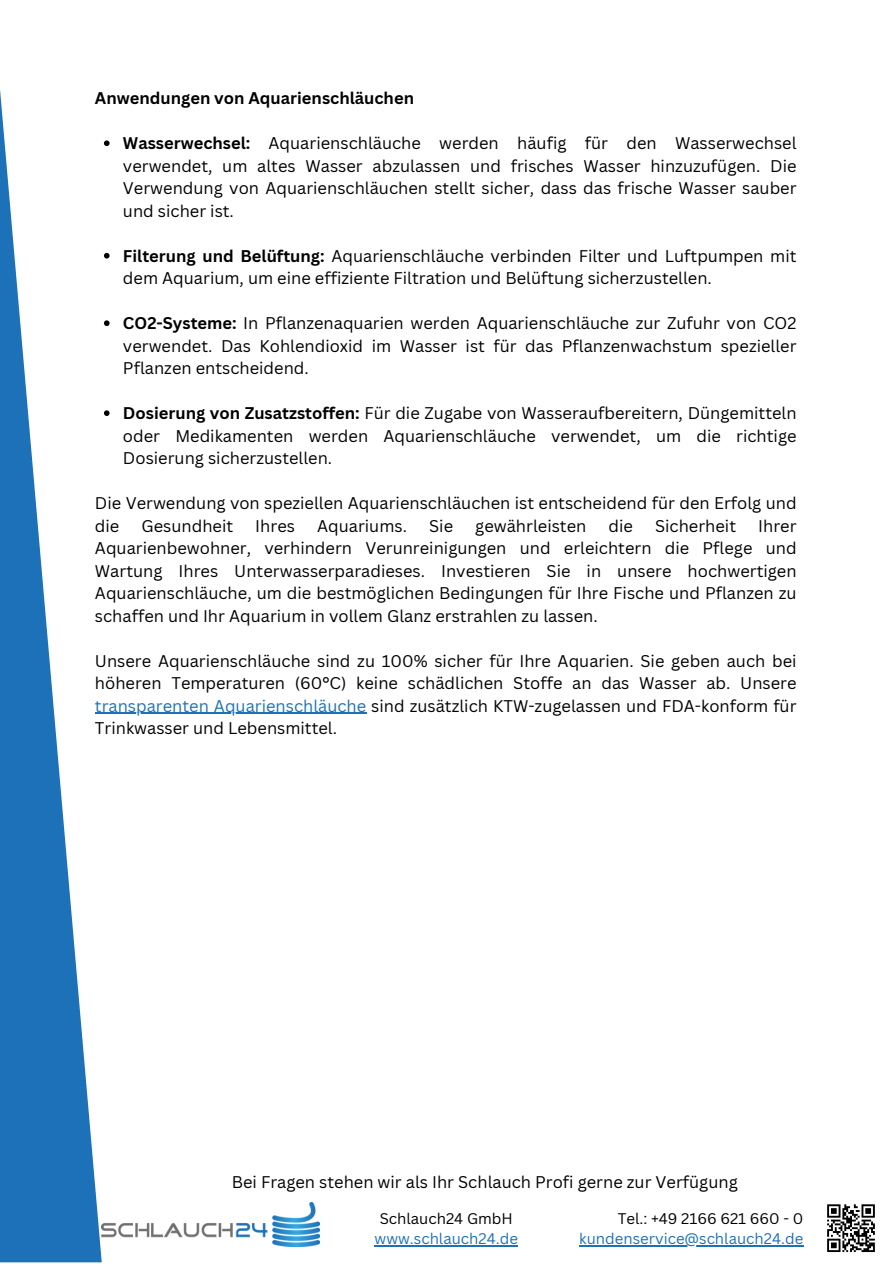
<style>
.page{position:relative;width:893px;height:1264px;background:#fff}
.page>*{position:absolute;margin:0;border:0;box-sizing:border-box;transform-origin:0 0}
.t1{font:16.5px/22.5px "Canva Sans";color:#000;text-align:justify}
.t2{font:700 16.5px "Canva Sans";color:#000}
.t3{font:15px "Canva Sans";color:#1d71b8}
.t4{font:15px "Canva Sans";color:#000}
.s1{font-weight:700}
.s2{color:#1d71b8}
</style>
<div class="page">
<img style="left:102px;top:1202px;width:218px;height:44px">
<svg style="left:0;top:90px;width:102px;height:1172px"></svg>
<hr style="left:579px;top:1244px;width:224px;height:2px;background:#1d71b8">
<hr style="left:374px;top:1244px;width:144px;height:2px;background:#1d71b8">
<svg style="left:827px;top:1204px;width:47px;height:47px"></svg>
<svg style="left:104px;top:140px;width:6px;height:6px"></svg>
<svg style="left:104px;top:253px;width:6px;height:5px"></svg>
<svg style="left:104px;top:320px;width:6px;height:6px"></svg>
<svg style="left:104px;top:410px;width:6px;height:6px"></svg>
<hr style="left:95px;top:713px;width:271px;height:1px;background:#1d71b8">
<p class="t2" style="left:95px;top:87px;width:320px">Anwendungen von Aquarienschläuchen</p>
<p class="t1" style="left:123px;top:132px;width:675px"><span class="s1">Wasserwechsel:</span> Aquarienschläuche werden häufig für den Wasserwechsel verwendet, um altes Wasser abzulassen und frisches Wasser hinzuzufügen. Die Verwendung von Aquarienschläuchen stellt sicher, dass das frische Wasser sauber und sicher ist.</p>
<p class="t1" style="left:123px;top:244px;width:675px"><span class="s1">Filterung und Belüftung:</span> Aquarienschläuche verbinden Filter und Luftpumpen mit dem Aquarium, um eine effiziente Filtration und Belüftung sicherzustellen.</p>
<p class="t1" style="left:123px;top:312px;width:675px"><span class="s1">CO2-Systeme:</span> In Pflanzenaquarien werden Aquarienschläuche zur Zufuhr von CO2 verwendet. Das Kohlendioxid im Wasser ist für das Pflanzenwachstum spezieller Pflanzen entscheidend.</p>
<p class="t1" style="left:123px;top:402px;width:675px"><span class="s1">Dosierung von Zusatzstoffen:</span> Für die Zugabe von Wasseraufbereitern, Düngemitteln oder Medikamenten werden Aquarienschläuche verwendet, um die richtige Dosierung sicherzustellen.</p>
<p class="t1" style="left:95px;top:491px;width:703px">Die Verwendung von speziellen Aquarienschläuchen ist entscheidend für den Erfolg und die</p>
<p class="t1" style="left:95px;top:514px;width:703px;text-indent:663px">Ihrer Aquarienbewohner, verhindern Verunreinigungen und erleichtern die Pflege und Wartung Ihres Unterwasserparadieses. Investieren Sie in unsere hochwertigen Aquarienschläuche, um die bestmöglichen Bedingungen für Ihre Fische und Pflanzen zu schaffen und Ihr Aquarium in vollem Glanz erstrahlen zu lassen.</p>
<p class="t1" style="left:95px;top:649px;width:703px">Unsere Aquarienschläuche sind zu 100% sicher für Ihre Aquarien. Sie geben auch bei höheren Temperaturen (60°C) keine schädlichen Stoffe an das Wasser ab. Unsere <span class="s2">transparenten Aquarienschläuche</span> sind zusätzlich KTW-zugelassen und FDA-konform für Trinkwasser und Lebensmittel.</p>
<p class="t1" style="left:141px;top:514px;width:93px">Gesundheit</p>
<p class="t1" style="left:255px;top:514px;width:41px">Ihres</p>
<p class="t1" style="left:317px;top:514px;width:91px">Aquariums.</p>
<p class="t1" style="left:429px;top:514px;width:25px">Sie</p>
<p class="t1" style="left:475px;top:514px;width:113px">gewährleisten</p>
<p class="t1" style="left:608px;top:514px;width:26px">die</p>
<p class="t1" style="left:655px;top:514px;width:82px">Sicherheit</p>
<p class="t1" style="left:232px;top:1170px;width:507px">Bei Fragen stehen wir als Ihr Schlauch Profi gerne zur Verfügung</p>
<p class="t4" style="left:380px;top:1207px;width:135px">Schlauch24 GmbH</p>
<p class="t3" style="left:374px;top:1227px;width:145px">www.schlauch24.de</p>
<p class="t4" style="left:617px;top:1207px;width:187px">Tel.: +49 2166 621 660 - 0</p>
<p class="t3" style="left:579px;top:1227px;width:225px">kundenservice@schlauch24.de</p>
</div>
